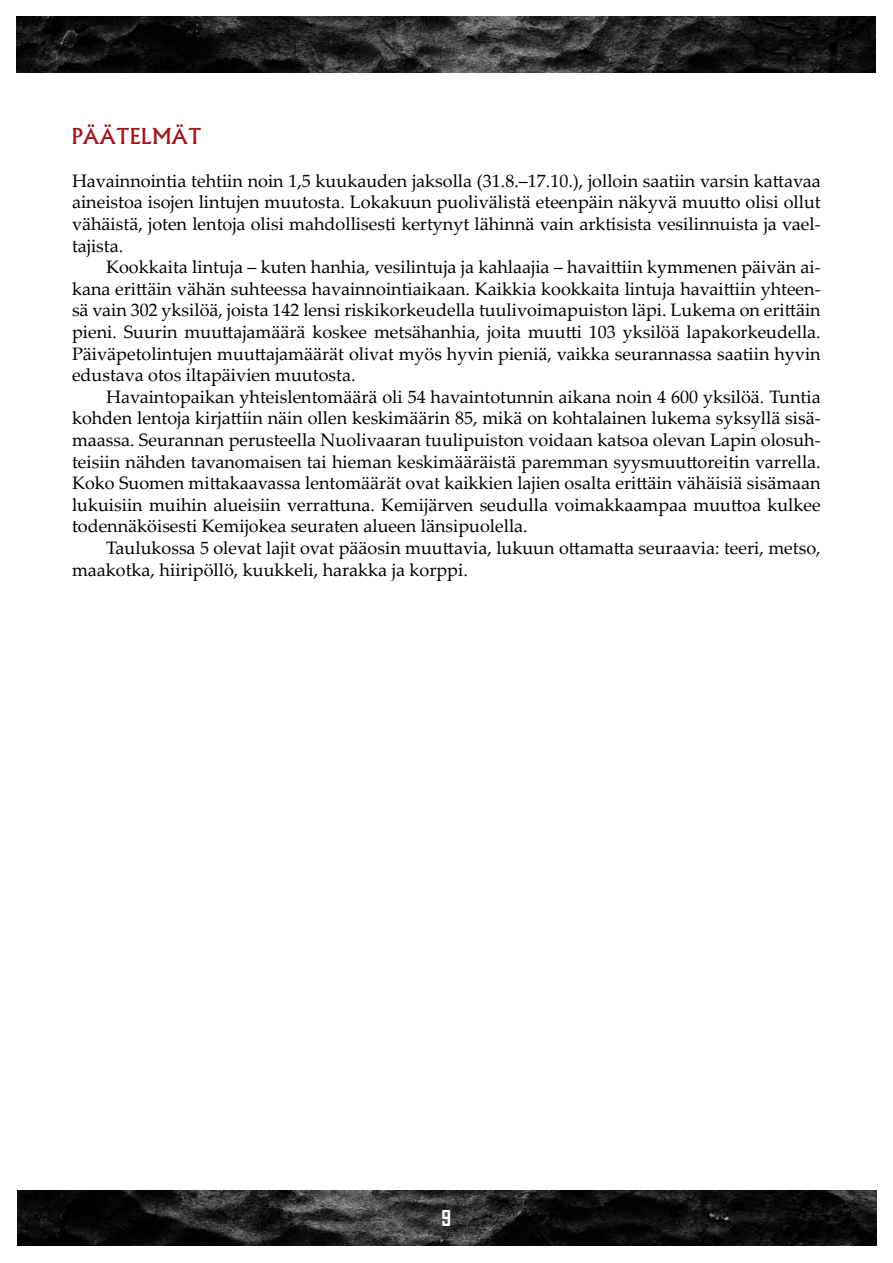
<style>
.page{position:relative;width:893px;height:1263px;background:#fff}
.page>*{position:absolute;margin:0;border:0;box-sizing:border-box;transform-origin:0 0}
.t1{font:500 21px "Albertus";color:#a3151a}
.t2{font:700 21px "Agency FB";color:#fff}
.t3{font:18px/21.6px "Palatino Linotype";color:#000;text-align:justify}
</style>
<div class="page">
<img style="left:17px;top:17px;width:859px;height:55px">
<img style="left:17px;top:1191px;width:859px;height:55px">
<p class="t1" style="left:72px;top:123px;width:131px">Päätelmät</p>
<p class="t3" style="left:72px;top:169px;width:750px">Havainnointia tehtiin noin 1,5 kuukauden jaksolla (31.8.–17.10.), jolloin saatiin varsin kattavaa aineistoa isojen lintujen muutosta. Lokakuun puolivälistä eteenpäin näkyvä muutto olisi ollut vähäistä, joten lentoja olisi mahdollisesti kertynyt lähinnä vain arktisista vesilinnuista ja vael&shy;tajista.</p>
<p class="t3" style="left:72px;top:256px;width:750px;text-indent:34px">Kookkaita lintuja – kuten hanhia, vesilintuja ja kahlaajia – havaittiin kymmenen päivän ai&shy;kana erittäin vähän suhteessa havainnointiaikaan. Kaikkia kookkaita lintuja havaittiin yhteen&shy;sä vain 302 yksilöä, joista 142 lensi riskikorkeudella tuulivoimapuiston läpi. Lukema on erittäin pieni. Suurin muuttajamäärä koskee metsähanhia, joita muutti 103 yksilöä lapakorkeudella.<br>Päiväpetolintujen muuttajamäärät olivat myös hyvin pieniä, vaikka seurannassa saatiin hyvin edustava otos iltapäivien muutosta.</p>
<p class="t3" style="left:72px;top:385px;width:750px;text-indent:34px">Havaintopaikan yhteislentomäärä oli 54 havaintotunnin aikana noin 4 600 yksilöä. Tuntia kohden lentoja kirjattiin näin ollen keskimäärin 85, mikä on kohtalainen lukema syksyllä sisä&shy;maassa. Seurannan perusteella Nuolivaaran tuulipuiston voidaan katsoa olevan Lapin olosuh&shy;teisiin nähden tavanomaisen tai hieman keskimääräistä paremman syysmuuttoreitin varrella.<br>Koko Suomen mittakaavassa lentomäärät ovat kaikkien lajien osalta erittäin vähäisiä sisämaan lukuisiin muihin alueisiin verrattuna. Kemijärven seudulla voimakkaampaa muuttoa kulkee todennäköisesti Kemijokea seuraten alueen länsipuolella.</p>
<p class="t3" style="left:72px;top:536px;width:750px;text-indent:34px">Taulukossa 5 olevat lajit ovat pääosin muuttavia, lukuun ottamatta seuraavia: teeri, metso, maakotka, hiiripöllö, kuukkeli, harakka ja korppi.</p>
<p class="t2" style="left:442px;top:1205px;width:11px">9</p>
</div>
